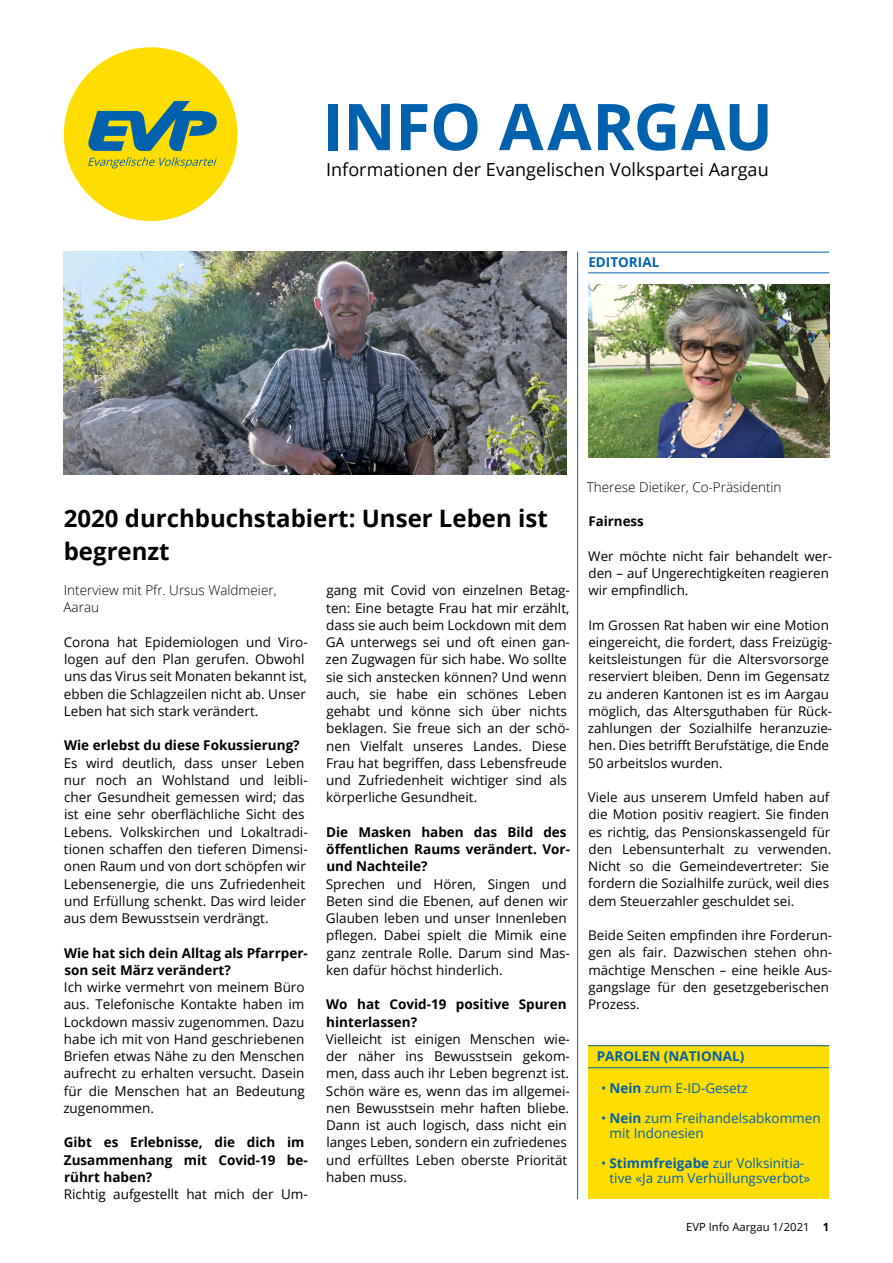
<style>
.page{position:relative;width:893px;height:1263px;background:#fff}
.page>*{position:absolute;margin:0;border:0;box-sizing:border-box;transform-origin:0 0}
.t1{font:700 64.5px "Open Sans";letter-spacing:-.005em;color:#0061ad}
.t2{font:700 24px/33px "Open Sans";color:#000}
.t3{font:18px "Open Sans";letter-spacing:.005em;color:#000}
.t4{font:13.5px/17.2px "Open Sans";color:#000}
.t5{font:700 13.5px/17.2px "Open Sans";color:#000}
.t6{font:13.5px/15px "Open Sans";color:#0061ad}
.t7{font:300 13.5px/17.2px "Open Sans";color:#000}
.t8{font:700 13.5px "Open Sans";color:#0061ad}
.t9{font:13.35px/17.2px "Open Sans";color:#000}
.t10{font:700 13.35px "Open Sans";color:#000}
.t11{font:11.25px "Open Sans";color:#000}
.s1{font-weight:700}
</style>
<div class="page">
<div style="left:64px;top:47px;width:173px;height:174px;background:#fd0;border-radius:50%"></div>
<svg style="left:88px;top:101px;width:129px;height:50px"></svg>
<svg style="left:88px;top:157px;width:129px;height:11px"></svg>
<div style="left:588px;top:1046px;width:241px;height:153px;background:#fd0"></div>
<hr style="left:577px;top:252px;width:1px;height:947px;background:#0061ad">
<hr style="left:588px;top:252px;width:241px;height:1px;background:#0061ad">
<hr style="left:588px;top:272px;width:241px;height:1px;background:#0061ad">
<hr style="left:588px;top:1045px;width:241px;height:1px;background:#0061ad">
<hr style="left:588px;top:1067px;width:241px;height:1px;background:#0061ad">
<img style="left:64px;top:252px;width:503px;height:222px">
<img style="left:588px;top:285px;width:241px;height:172px">
<h1 class="t1" style="left:322px;top:81px;width:452px">INFO AARGAU</h1>
<h3 class="t3" style="left:326px;top:158px;width:444px">Informationen der Evangelischen Volkspartei Aargau</h3>
<p class="t8" style="left:588px;top:253px;width:72px">EDITORIAL</p>
<h2 class="t2" style="left:64px;top:501px;width:485px">2020 durchbuchstabiert: Unser Leben ist begrenzt</h2>
<p class="t7" style="left:64px;top:581px;width:215px">Interview mit Pfr. Ursus Waldmeier,<br>Aarau</p>
<p class="t4" style="left:64px;top:633px;width:246px">Corona hat Epidemiologen und Viro&shy;logen auf den Plan gerufen. Obwohl uns das Virus seit Monaten bekannt ist, ebben die Schlagzeilen nicht ab. Unser Leben hat sich stark verändert.</p>
<p class="t5" style="left:64px;top:737px;width:237px">Wie erlebst du diese Fokussierung?</p>
<p class="t4" style="left:64px;top:754px;width:245px">Es wird deutlich, dass unser Leben nur noch an Wohlstand und leibli&shy;cher Gesundheit gemessen wird; das ist eine sehr oberflächliche Sicht des Lebens. Volkskirchen und Lokaltradi&shy;tionen schaffen den tieferen Dimensi&shy;onen Raum und von dort schöpfen wir Lebensenergie, die uns Zufriedenheit und Erfüllung schenkt. Das wird leider aus dem Bewusstsein verdrängt.</p>
<p class="t5" style="left:64px;top:944px;width:245px">Wie hat sich dein Alltag als Pfarrper&shy;son seit März verändert?</p>
<p class="t4" style="left:63px;top:978px;width:243px;text-align:justify">Ich wirke vermehrt von meinem Büro aus. Telefonische Kontakte haben im Lockdown massiv zugenommen. Dazu habe ich mit von Hand geschriebenen Briefen etwas Nähe zu den Menschen aufrecht zu erhalten versucht. Dasein für die Menschen hat an Bedeutung zugenommen.</p>
<p class="t5" style="left:64px;top:1133px;width:246px">Gibt es Erlebnisse, die dich im<br>Zusammenhang mit Covid-19 be&shy;rührt haben?</p>
<p class="t4" style="left:64px;top:1185px;width:245px">Richtig aufgestellt hat mich der Um-</p>
<p class="t4" style="left:326px;top:581px;width:246px">gang mit Covid von einzelnen Betag&shy;ten: Eine betagte Frau hat mir erzählt, dass sie auch beim Lockdown mit dem GA unterwegs sei und oft einen gan&shy;zen Zugwagen für sich habe. Wo sollte sie sich anstecken können? Und wenn auch, sie habe ein schönes Leben gehabt und könne sich über nichts beklagen. Sie freue sich an der schö&shy;nen Vielfalt unseres Landes. Diese Frau hat begriffen, dass Lebensfreude und Zufriedenheit wichtiger sind als körperliche Gesundheit.</p>
<p class="t5" style="left:326px;top:823px;width:245px">Die Masken haben das Bild des öffentlichen Raums verändert. Vor&shy;und Nachteile?</p>
<p class="t4" style="left:326px;top:875px;width:246px">Sprechen und Hören, Singen und Beten sind die Ebenen, auf denen wir Glauben leben und unser Innenleben pflegen. Dabei spielt die Mimik eine ganz zentrale Rolle. Darum sind Mas&shy;ken dafür höchst hinderlich.</p>
<p class="t5" style="left:326px;top:995px;width:242px">Wo hat Covid-19 positive Spuren hinterlassen?</p>
<p class="t4" style="left:326px;top:1030px;width:246px">Vielleicht ist einigen Menschen wie&shy;der näher ins Bewusstsein gekom&shy;men, dass auch ihr Leben begrenzt ist.<br>Schön wäre es, wenn das im allgemei&shy;nen Bewusstsein mehr haften bliebe.<br>Dann ist auch logisch, dass nicht ein langes Leben, sondern ein zufriedenes und erfülltes Leben oberste Priorität haben muss.</p>
<p class="t7" style="left:587px;top:478px;width:196px">Therese Dietiker, Co-Präsidentin</p>
<p class="t10" style="left:588px;top:512px;width:57px">Fairness</p>
<p class="t9" style="left:588px;top:547px;width:245px">Wer möchte nicht fair behandelt wer&shy;den – auf Ungerechtigkeiten reagieren wir empfindlich.</p>
<p class="t9" style="left:588px;top:616px;width:246px">Im Grossen Rat haben wir eine Motion eingereicht, die fordert, dass Freizügig&shy;keitsleistungen für die Altersvorsorge reserviert bleiben. Denn im Gegensatz zu anderen Kantonen ist es im Aargau möglich, das Altersguthaben für Rück&shy;zahlungen der Sozialhilfe heranzuzie&shy;hen. Dies betrifft Berufstätige, die Ende 50 arbeitslos wurden.</p>
<p class="t9" style="left:588px;top:788px;width:245px">Viele aus unserem Umfeld haben auf die Motion positiv reagiert. Sie finden es richtig, das Pensionskassengeld für den Lebensunterhalt zu verwenden.<br>Nicht so die Gemeindevertreter: Sie fordern die Sozialhilfe zurück, weil dies dem Steuerzahler geschuldet sei.</p>
<p class="t9" style="left:588px;top:926px;width:245px">Beide Seiten empfinden ihre Forderun&shy;gen als fair. Dazwischen stehen ohn&shy;mächtige Menschen – eine heikle Aus&shy;gangslage für den gesetzgeberischen<br>Prozess.</p>
<p class="t8" style="left:597px;top:1046px;width:149px">PAROLEN (NATIONAL)</p>
<p class="t6" style="left:601px;top:1080px;width:148px">• <span class="s1">Nein</span> zum E-ID-Gesetz</p>
<p class="t6" style="left:609px;top:1110px;width:213px;text-indent:-9px">• <span class="s1">Nein</span> zum Freihandelsabkommen mit Indonesien</p>
<p class="t6" style="left:609px;top:1155px;width:202px;text-indent:-9px">• <span class="s1">Stimmfreigabe</span> zur Volksinitia&shy;tive «Ja zum Verhüllungsverbot»</p>
<p class="t11" style="left:686px;top:1219px;width:145px">EVP Info Aargau 1/2021 <span class="s1">1</span></p>
</div>
